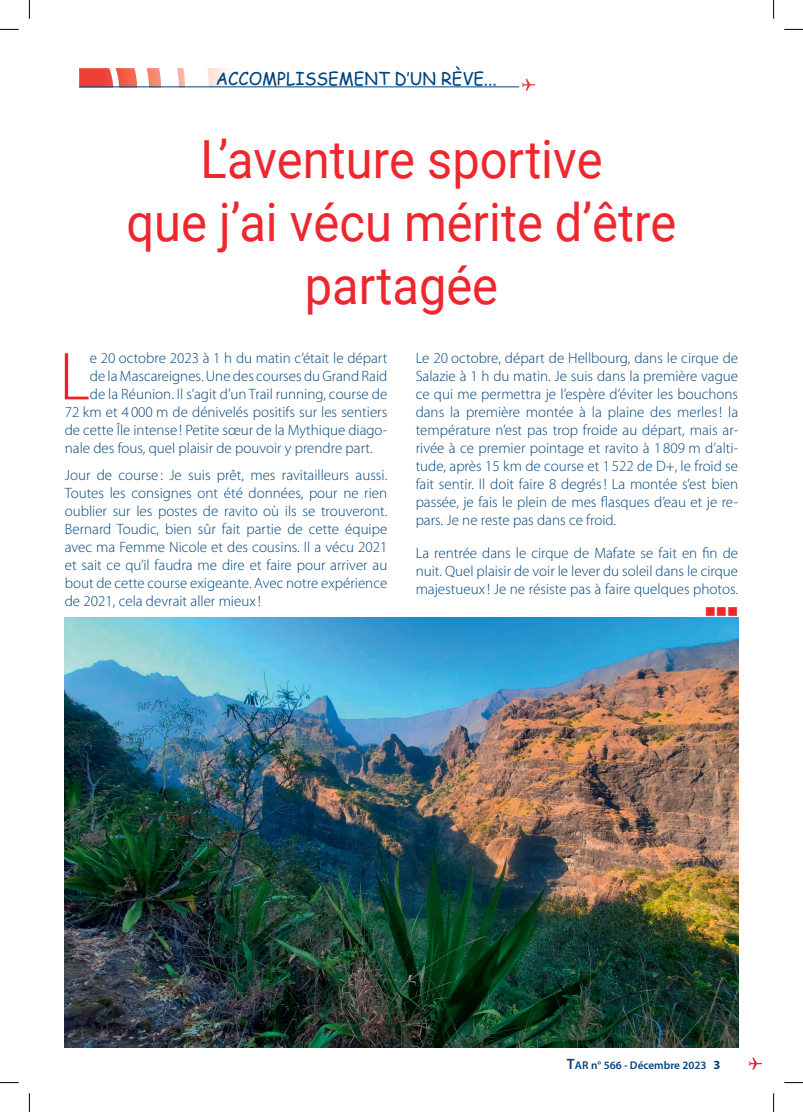
<style>
.page{position:relative;width:803px;height:1112px;background:#fff}
.page>*{position:absolute;margin:0;border:0;box-sizing:border-box;transform-origin:0 0}
.t1{font:300 68.38px "Myriad Pro";color:#ee1d23}
.t2{font:52.5px/63px "Roboto";color:#ee272f;text-align:center;scale:.93 1}
.t3{font:17.5px "Comic Sans MS";color:#00447b}
.t4{font:300 15px/18px "Myriad Pro";color:#00447b;text-align:justify}
.t5{font:15px "Wingdings";color:#ee272f}
.t6{font:600 11.25px "Myriad Pro";color:#00447b}
.s1{font-size:15px}
.s2{font-weight:700;font-size:12.5px}
</style>
<div class="page">
<svg style="left:749px;top:1057px;width:13px;height:12px"></svg>
<img style="left:65px;top:617px;width:673px;height:429px">
<img style="left:79px;top:68px;width:159px;height:19px">
<svg style="left:522px;top:79px;width:13px;height:12px"></svg>
<hr style="left:79px;top:87px;width:440px;height:1px;background:#00447b">
<svg style="left:0;top:29px;width:19px;height:1px"></svg>
<svg style="left:784px;top:29px;width:19px;height:1px"></svg>
<svg style="left:0;top:1082px;width:19px;height:1px"></svg>
<svg style="left:784px;top:1082px;width:19px;height:1px"></svg>
<svg style="left:29px;top:0;width:1px;height:19px"></svg>
<svg style="left:29px;top:1093px;width:1px;height:18px"></svg>
<svg style="left:773px;top:0;width:1px;height:19px"></svg>
<svg style="left:773px;top:1093px;width:1px;height:18px"></svg>
<p class="t3" style="left:216px;top:66px;width:282px">ACCOMPLISSEMENT D’UN RÈVE...</p>
<h2 class="t2" style="left:127px;top:125px;width:593px">L’aventure sportive<br>que j’ai vécu mérite d’être partagée</h2>
<h1 class="t1" style="left:59px;top:339px;width:32px">L</h1>
<p class="t4" style="left:90px;top:349px;width:299px">e 20 octobre 2023 à 1 h du matin c’était le départ</p>
<p class="t4" style="left:90px;top:367px;width:299px">de la Mascareignes. Une des courses du Grand Raid</p>
<p class="t4" style="left:90px;top:385px;width:299px">de la Réunion. Il s’agit d’un Trail running, course de</p>
<p class="t4" style="left:65px;top:403px;width:324px">72 km et 4 000 m de dénivelés positifs sur les sentiers</p>
<p class="t4" style="left:65px;top:421px;width:324px">de cette Île intense ! Petite sœur de la Mythique diago-</p>
<p class="t4" style="left:65px;top:439px;width:309px">nale des fous, quel plaisir de pouvoir y prendre part.</p>
<p class="t4" style="left:65px;top:466px;width:324px">Jour de course : Je suis prêt, mes ravitailleurs aussi.<br>Toutes les consignes ont été données, pour ne rien oublier sur les postes de ravito où ils se trouveront.<br>Bernard Toudic, bien sûr fait partie de cette équipe avec ma Femme Nicole et des cousins. Il a vécu 2021 et sait ce qu’il faudra me dire et faire pour arriver au bout de cette course exigeante. Avec notre expérience de 2021, cela devrait aller mieux !</p>
<p class="t4" style="left:416px;top:349px;width:324px">Le 20 octobre, départ de Hellbourg, dans le cirque de Salazie à 1 h du matin. Je suis dans la première vague ce qui me permettra je l’espère d’éviter les bouchons dans la première montée à la plaine des merles! la température n’est pas trop froide au départ, mais ar&shy;rivée à ce premier pointage et ravito à 1 809 m d’alti&shy;tude, après 15 km de course et 1 522 de D+, le froid se fait sentir. Il doit faire 8 degrés! La montée s’est bien passée, je fais le plein de mes flasques d’eau et je re&shy;pars. Je ne reste pas dans ce froid.</p>
<p class="t4" style="left:416px;top:544px;width:324px">La rentrée dans le cirque de Mafate se fait en fin de nuit. Quel plaisir de voir le lever du soleil dans le cirque majestueux ! Je ne résiste pas à faire quelques photos.</p>
<p class="t5" style="left:705px;top:603px;width:35px">■■■</p>
<p class="t6" style="left:567px;top:1057px;width:155px"><span class="s1">T</span>AR n° 566 - Décembre 2023 <span class="s2">3</span></p>
</div>
